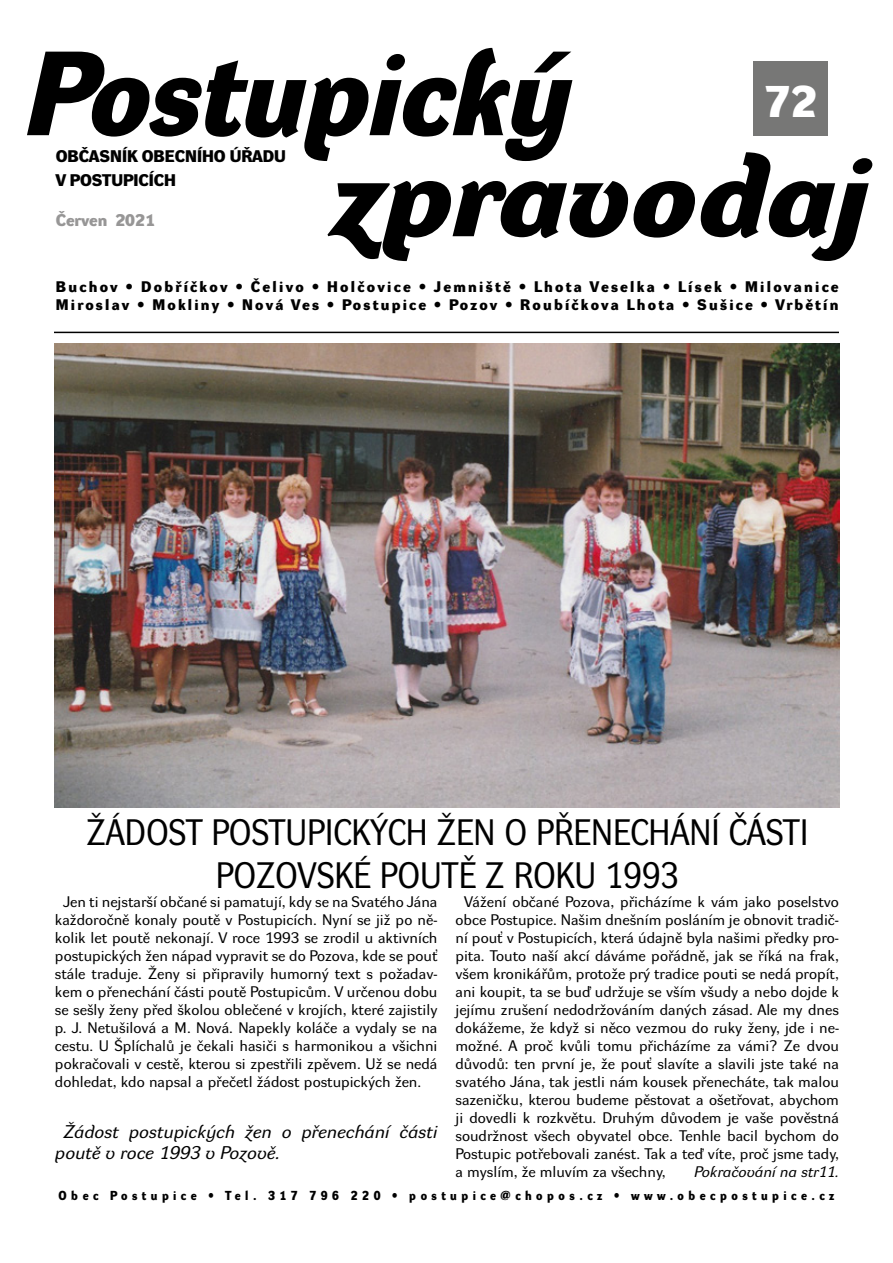
<style>
.page{position:relative;width:893px;height:1263px;background:#fff}
.page>*{position:absolute;margin:0;border:0;box-sizing:border-box;transform-origin:0 0}
.t1{font:italic 700 117px "Dyna Grotesk D";color:#000;scale:1.05 1}
.t2{font:italic 700 112.5px "Dyna Grotesk D";color:#000;scale:1.16 1}
.t3{font:700 43.5px "Dyna Grotesk DE";color:#fff}
.t4{font:36px/43.2px "Dyna Grotesk RE";color:#000;text-align:center;scale:.89 1}
.t5{font:italic 18px/21.6px "Dyna Grotesk RE";color:#000}
.t6{font:700 16.5px/24.3px "Dyna Grotesk DE";color:#000}
.t7{font:700 16.5px "Dyna Grotesk DE";color:#979696}
.t8{font:15px/18px "Dyna Grotesk RE";color:#000;text-align:justify}
.t9{font:700 15px/18px "Dyna Grotesk DE";letter-spacing:.145em;color:#000}
.t10{font:italic 15px "Dyna Grotesk RE";color:#000}
.t11{font:700 12.75px "Dyna Grotesk DE";letter-spacing:.39em;color:#000;scale:.9 1}
</style>
<div class="page">
<div style="left:754px;top:62px;width:74px;height:74px;background:#777776"></div>
<hr style="left:54px;top:332px;width:785px;height:1px;background:#000">
<img style="left:54px;top:343px;width:785px;height:465px">
<h1 class="t1" style="left:26px;top:27px;width:521px">Postupický</h1>
<h3 class="t3" style="left:765px;top:76px;width:54px">72</h3>
<p class="t6" style="left:56px;top:146px;width:232px">OBČASNÍK OBECNÍHO ÚŘADU<br>V POSTUPICÍCH</p>
<p class="t7" style="left:56px;top:211px;width:101px">Červen 2021</p>
<h2 class="t2" style="left:332px;top:132px;width:463px">zpravodaj</h2>
<p class="t9" style="left:56px;top:279px;width:784px">Buchov • Dobříčkov • Čelivo • Holčovice • Jemniště • Lhota Veselka • Lísek • Milovanice<br>Miroslav • Mokliny • Nová Ves • Postupice • Pozov • Roubíčkova Lhota • Sušice • Vrbětín</p>
<h3 class="t4" style="left:86px;top:814px;width:813px">ŽÁDOST POSTUPICKÝCH ŽEN O PŘENECHÁNÍ ČÁSTI<br>POZOVSKÉ POUTĚ Z ROKU 1993</h3>
<p class="t8" style="left:55px;top:894px;width:384px;text-indent:9px">Jen ti nejstarší občané si pamatují, kdy se na Svatého Jána každoročně konaly poutě v Postupicích. Nyní se již po ně&shy;kolik let poutě nekonají. V roce 1993 se zrodil u aktivních postupických žen nápad vypravit se do Pozova, kde se pouť stále traduje. Ženy si připravily humorný text s požadav&shy;kem o přenechání části poutě Postupicům. V určenou dobu se sešly ženy před školou oblečené v krojích, které zajistily p. J. Netušilová a M. Nová. Napekly koláče a vydaly se na cestu. U Šplíchalů je čekali hasiči s harmonikou a všichni pokračovali v cestě, kterou si zpestřili zpěvem. Už se nedá dohledat, kdo napsal a přečetl žádost postupických žen.</p>
<p class="t5" style="left:55px;top:1122px;width:384px;text-indent:8px">Žádost postupických žen o přenechání části poutě v roce 1993 v Pozově.</p>
<p class="t8" style="left:455px;top:894px;width:385px;text-indent:9px">Vážení občané Pozova, přicházíme k vám jako poselstvo obce Postupice. Našim dnešním posláním je obnovit tradič&shy;ní pouť v Postupicích, která údajně byla našimi předky pro&shy;pita. Touto naší akcí dáváme pořádně, jak se říká na frak, všem kronikářům, protože prý tradice pouti se nedá propít, ani koupit, ta se buď udržuje se vším všudy a nebo dojde k jejímu zrušení nedodržováním daných zásad. Ale my dnes dokážeme, že když si něco vezmou do ruky ženy, jde i ne&shy;možné. A proč kvůli tomu přicházíme za vámi? Ze dvou důvodů: ten první je, že pouť slavíte a slavili jste také na svatého Jána, tak jestli nám kousek přenecháte, tak malou sazeničku, kterou budeme pěstovat a ošetřovat, abychom ji dovedli k rozkvětu. Druhým důvodem je vaše pověstná soudržnost všech obyvatel obce. Tenhle bacil bychom do Postupic potřebovali zanést. Tak a teď víte, proč jsme tady, a myslím, že mluvím za všechny,</p>
<p class="t10" style="left:694px;top:1164px;width:146px">Pokračování na str11.</p>
<p class="t11" style="left:59px;top:1188px;width:863px">Obec Postupice • Tel. 317 796 220 • postupice@chopos.cz • www.obecpostupice.cz</p>
</div>
